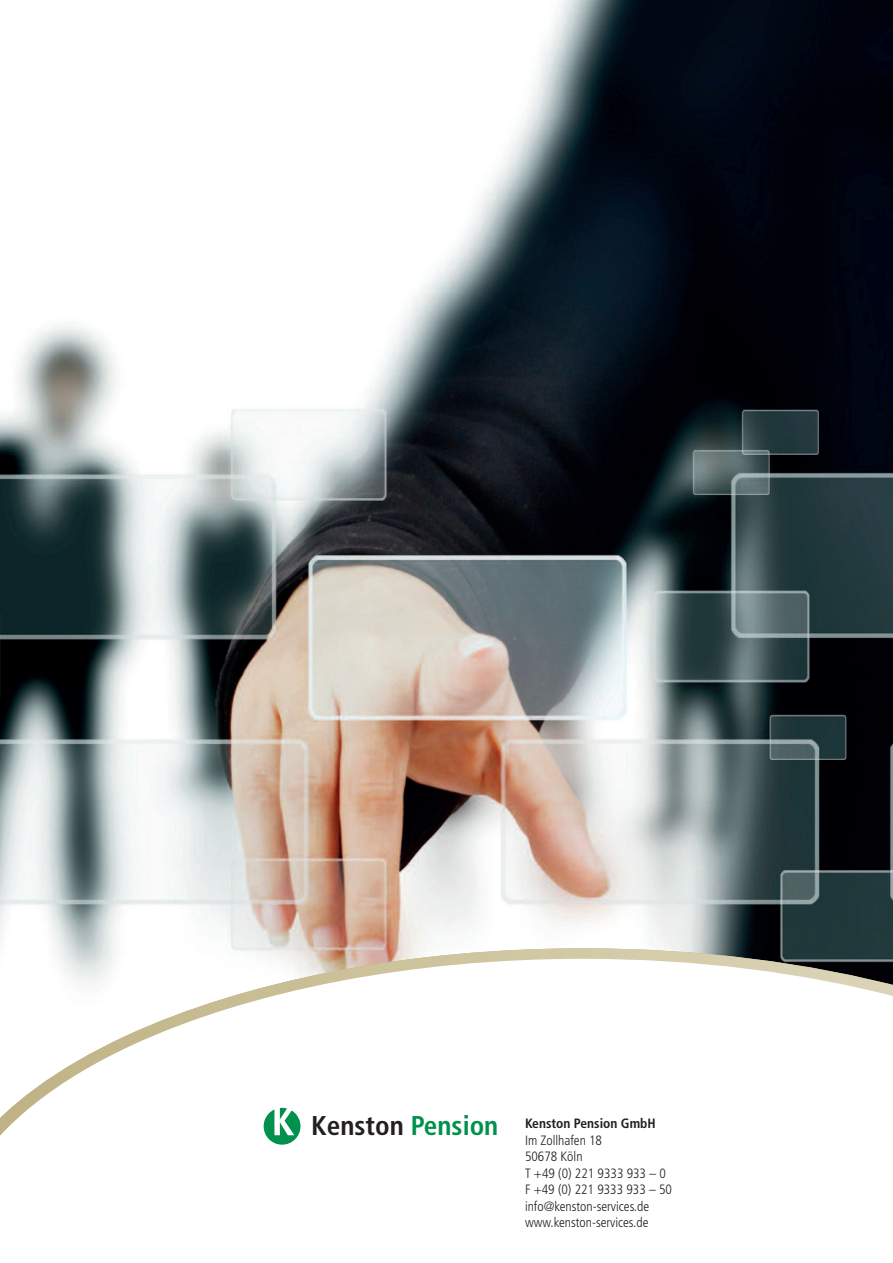
<style>
.page{position:relative;width:893px;height:1263px;background:#fff}
.page>*{position:absolute;margin:0;border:0;box-sizing:border-box;transform-origin:0 0}
.t1{font:700 condensed 27.15px "Frutiger";color:#231f20}
.t2{font:300 condensed 13.5px/16.5px "Frutiger";color:#231f20}
.t3{font:700 condensed 13.5px "Frutiger";color:#231f20}
.s1{color:#00914d}
</style>
<div class="page">
<img style="left:0;top:0;width:893px;height:948px">
<svg style="left:56px;top:948px;width:837px;height:11px"></svg>
<svg style="left:0;top:959px;width:893px;height:177px"></svg>
<svg style="left:264px;top:1108px;width:36px;height:37px"></svg>
<h1 class="t1" style="left:311px;top:1114px;width:189px">Kenston <span class="s1">Pension</span></h1>
<p class="t3" style="left:525px;top:1118px;width:132px">Kenston Pension GmbH</p>
<p class="t2" style="left:525px;top:1133px;width:149px">Im Zollhafen 18<br>50678 Köln<br>T +49 (0) 221 9333 933 – 0<br>F +49 (0) 221 9333 933 – 50 info@kenston-services.de www.kenston-services.de</p>
</div>
